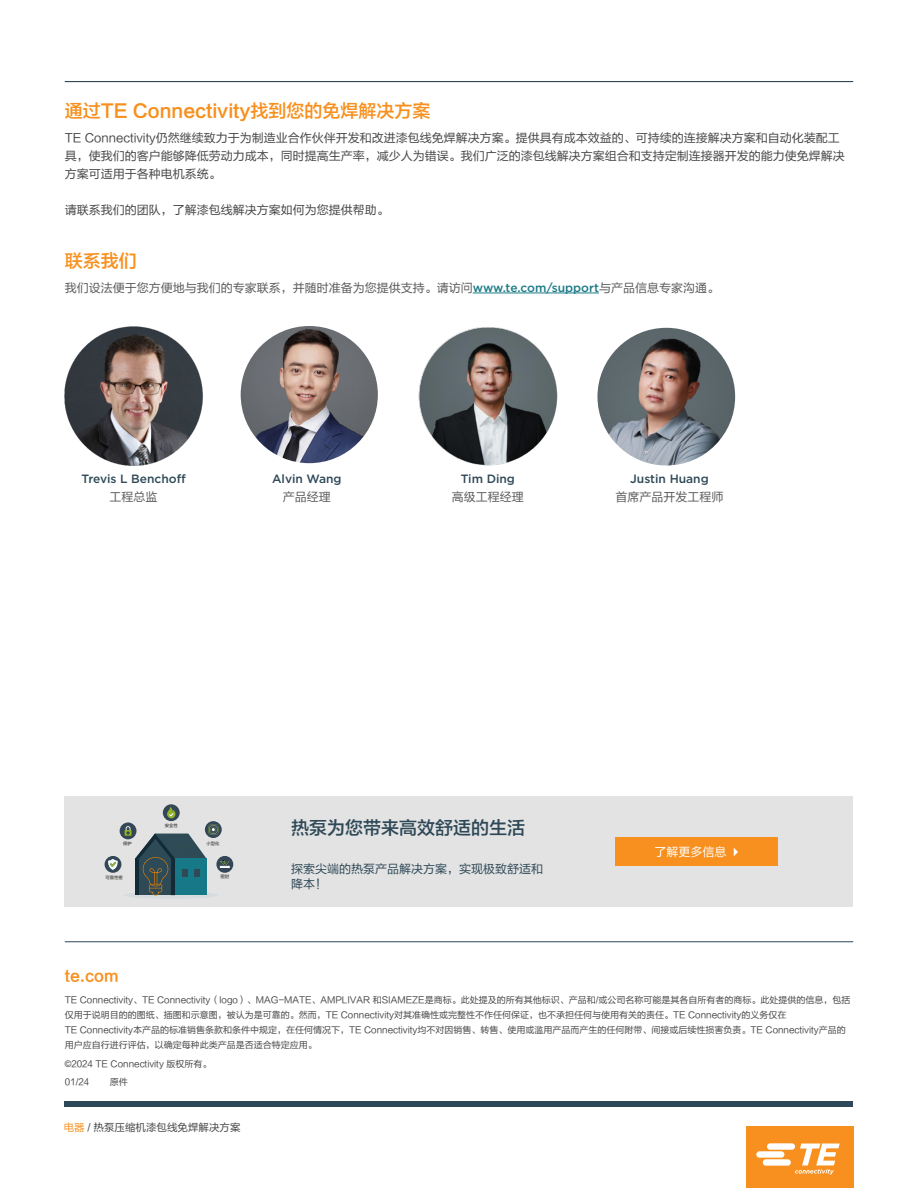
<style>
.page{position:relative;width:918px;height:1188px;background:#fff}
.page>*{position:absolute;margin:0;border:0;box-sizing:border-box;transform-origin:0 0}
.t1{font:18px "FZLTZHK GBK1 0";color:#f7901e}
.t2{font:18px "FZLTZHK GBK1 0";color:#2e4857}
.t3{font:15px "FZLTZHK GBK1 0";color:#f7901e}
.t4{font:12px/18px "FZLTHJW GB1 0";color:#464547}
.t5{font:12px "FZLTHJW GB1 0";color:#58595b}
.t6{font:500 12px "Gotham";color:#2e4857}
.t7{font:12px/15px "FZLTHJW GB1 0";color:#2e4857}
.t8{font:12px "FZLTHJW GB1 0";color:#fff}
.t9{font:10.5px "FZLTHJW GB1 0";color:#464547}
.t10{font:9px/15px "FZLTHJW GB1 0";color:#464547}
.t11{font:4.5px "FZLTZHK GBK1 0";color:#464547}
.t12{font:4.35px "FZLTZHK GBK1 0";color:#424240}
.s1{font-family:"Gotham";font-weight:500;color:#1b7b87}
.s2{font-family:"Arial"}
.s3{color:#f7901e}
</style>
<div class="page">
<div style="left:65px;top:796px;width:788px;height:111px;background:#e3e3e3"></div>
<hr style="left:65px;top:941px;width:788px;height:1px;background:#2e4857">
<hr style="left:473px;top:293px;width:126px;height:1px;background:#1b7b87">
<img style="left:241px;top:326px;width:137px;height:137px;border-radius:69px">
<img style="left:597px;top:328px;width:138px;height:137px;border-radius:69px">
<div style="left:616px;top:837px;width:162px;height:29px;background:#f7901e"></div>
<svg style="left:734px;top:848px;width:4px;height:8px"></svg>
<img style="left:418px;top:327px;width:140px;height:139px">
<img style="left:64px;top:326px;width:139px;height:140px">
<div style="left:105px;top:856px;width:16px;height:17px;background:#334757;border-radius:50%"></div>
<svg style="left:108px;top:859px;width:10px;height:11px"></svg>
<svg style="left:205px;top:821px;width:17px;height:17px"></svg>
<div style="left:216px;top:856px;width:17px;height:17px;background:#334757;border-radius:50%"></div>
<div style="left:163px;top:804px;width:17px;height:17px;background:#334757;border-radius:50%"></div>
<svg style="left:167px;top:807px;width:9px;height:11px"></svg>
<div style="left:120px;top:823px;width:16px;height:16px;background:#334757;border-radius:50%"></div>
<svg style="left:124px;top:825px;width:106px;height:73px"></svg>
<div style="left:746px;top:1126px;width:108px;height:62px;background:#f7901e"></div>
<svg style="left:756px;top:1143px;width:84px;height:32px"></svg>
<div style="left:65px;top:1101px;width:788px;height:6px;background:#2e4857"></div>
<hr style="left:65px;top:81px;width:788px;height:1px;background:#2e4857">
<h1 class="t1" style="left:65px;top:101px;width:367px">通过TE Connectivity找到您的免焊解决方案</h1>
<h3 class="t4" style="left:65px;top:129px;width:781px">TE Connectivity仍然继续致力于为制造业合作伙伴开发和改进漆包线免焊解决方案。提供具有成本效益的、可持续的连接解决方案和自动化装配工具，使我们的客户能够降低劳动力成本，同时提高生产率，减少人为错误。我们广泛的漆包线解决方案组合和支持定制连接器开发的能力使免焊解决方案可适用于各种电机系统。</h3>
<h3 class="t4" style="left:65px;top:201px;width:325px">请联系我们的团队，了解漆包线解决方案如何为您提供帮助。</h3>
<h1 class="t1" style="left:65px;top:251px;width:73px">联系我们</h1>
<h3 class="t5" style="left:65px;top:281px;width:656px">我们设法便于您方便地与我们的专家联系，并随时准备为您提供支持。请访问<span class="s1">www.te.com/support</span>与产品信息专家沟通。</h3>
<h3 class="t6" style="left:81px;top:471px;width:106px">Trevis L Benchoff</h3>
<h3 class="t5" style="left:110px;top:490px;width:49px">工程总监</h3>
<h3 class="t6" style="left:272px;top:471px;width:71px">Alvin Wang</h3>
<h3 class="t5" style="left:283px;top:490px;width:49px">产品经理</h3>
<h3 class="t6" style="left:461px;top:471px;width:56px">Tim Ding</h3>
<h3 class="t5" style="left:452px;top:490px;width:73px">高级工程经理</h3>
<h3 class="t6" style="left:630px;top:471px;width:80px">Justin Huang</h3>
<h3 class="t5" style="left:616px;top:490px;width:109px">首席产品开发工程师</h3>
<p class="t12" style="left:165px;top:823px;width:14px">安全性</p>
<p class="t12" style="left:123px;top:841px;width:10px">保护</p>
<p class="t12" style="left:207px;top:841px;width:14px">小型化</p>
<p class="t12" style="left:106px;top:875px;width:19px">可靠性密</p>
<p class="t11" style="left:220px;top:874px;width:10px">密封</p>
<h1 class="t2" style="left:291px;top:818px;width:235px">热泵为您带来高效舒适的生活</h1>
<h3 class="t7" style="left:291px;top:862px;width:253px">探索尖端的热泵产品解决方案，实现极致舒适和降本！</h3>
<h3 class="t8" style="left:655px;top:845px;width:73px">了解更多信息</h3>
<h2 class="t3" style="left:65px;top:968px;width:55px">te.com</h2>
<p class="t10" style="left:65px;top:993px;width:787px">TE Connectivity、TE Connectivity（logo）、MAG-MATE、AMPLIVAR 和SIAMEZE是商标。此处提及的所有其他标识、产品和/或公司名称可能是其各自所有者的商标。此处提供的信息，包括仅用于说明目的的图纸、插图和示意图，被认为是可靠的。然而，TE Connectivity对其准确性或完整性不作任何保证，也不承担任何与使用有关的责任。TE Connectivity的义务仅在<br>TE Connectivity本产品的标准销售条款和条件中规定，在任何情况下，TE Connectivity均不对因销售、转售、使用或滥用产品而产生的任何附带、间接或后续性损害负责。TE Connectivity产品的用户应自行进行评估，以确定每种此类产品是否适合特定应用。</p>
<p class="t10" style="left:65px;top:1054px;width:148px;line-height:18.8px"><span class="s2">©</span>2024 TE Connectivity 版权所有。<br>01/24</p>
<p class="t10" style="left:110px;top:1075px;width:19px">原件</p>
<p class="t9" style="left:64px;top:1121px;width:178px"><span class="s3">电器</span> / 热泵压缩机漆包线免焊解决方案</p>
</div>
